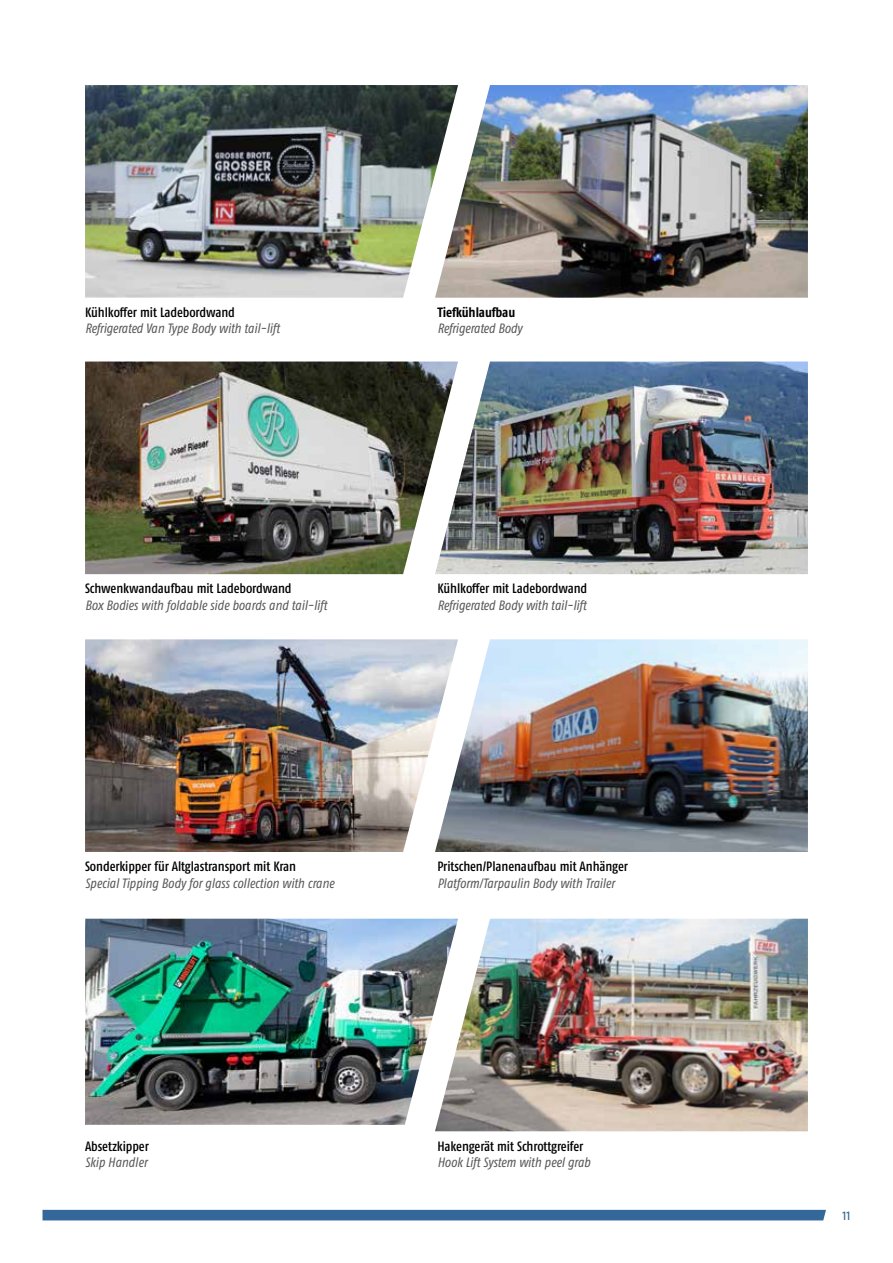
<style>
.page{position:relative;width:893px;height:1263px;background:#fff}
.page>*{position:absolute;margin:0;border:0;box-sizing:border-box;transform-origin:0 0}
.t1{font:condensed 15px "Fago Pro";color:#34689a}
.t2{font:italic condensed 13.5px "Fago Pro";letter-spacing:-.005em;color:#575756}
.t3{font:500 condensed 13.5px "Fago Pro";letter-spacing:-.005em;color:#000}
.t4{font:700 condensed 13.5px "Fago Pro";letter-spacing:-.005em;color:#000}
</style>
<div class="page">
<div style="left:43px;top:1210px;width:783px;height:10px;background:#34689a"></div>
<img style="left:85px;top:85px;width:350px;height:213px">
<img style="left:435px;top:85px;width:373px;height:213px">
<img style="left:458px;top:361px;width:350px;height:213px">
<img style="left:85px;top:361px;width:373px;height:213px">
<img style="left:458px;top:639px;width:350px;height:213px">
<img style="left:435px;top:919px;width:373px;height:212px">
<img style="left:85px;top:639px;width:373px;height:213px">
<img style="left:85px;top:919px;width:373px;height:206px">
<p class="t3" style="left:85px;top:304px;width:151px">Kühlkoffer mit Ladebordwand</p>
<p class="t2" style="left:85px;top:321px;width:198px">Refrigerated Van Type Body with tail-lift</p>
<p class="t4" style="left:437px;top:304px;width:80px">Tiefkühlaufbau</p>
<p class="t2" style="left:437px;top:321px;width:86px">Refrigerated Body</p>
<p class="t3" style="left:85px;top:580px;width:208px">Schwenkwandaufbau mit Ladebordwand</p>
<p class="t2" style="left:85px;top:597px;width:245px">Box Bodies with foldable side boards and tail-lift</p>
<p class="t3" style="left:437px;top:580px;width:151px">Kühlkoffer mit Ladebordwand</p>
<p class="t2" style="left:437px;top:597px;width:153px">Refrigerated Body with tail-lift</p>
<p class="t3" style="left:85px;top:858px;width:213px">Sonderkipper für Altglastransport mit Kran</p>
<p class="t2" style="left:85px;top:875px;width:251px">Special Tipping Body for glass collection with crane</p>
<p class="t3" style="left:437px;top:858px;width:192px">Pritschen/Planenaufbau mit Anhänger</p>
<p class="t2" style="left:437px;top:875px;width:179px">Platform/Tarpaulin Body with Trailer</p>
<p class="t3" style="left:85px;top:1138px;width:65px">Absetzkipper</p>
<p class="t2" style="left:85px;top:1154px;width:64px">Skip Handler</p>
<p class="t3" style="left:437px;top:1138px;width:147px">Hakengerät mit Schrottgreifer</p>
<p class="t2" style="left:437px;top:1154px;width:155px">Hook Lift System with peel grab</p>
<p class="t1" style="left:842px;top:1206px;width:10px">11</p>
</div>
